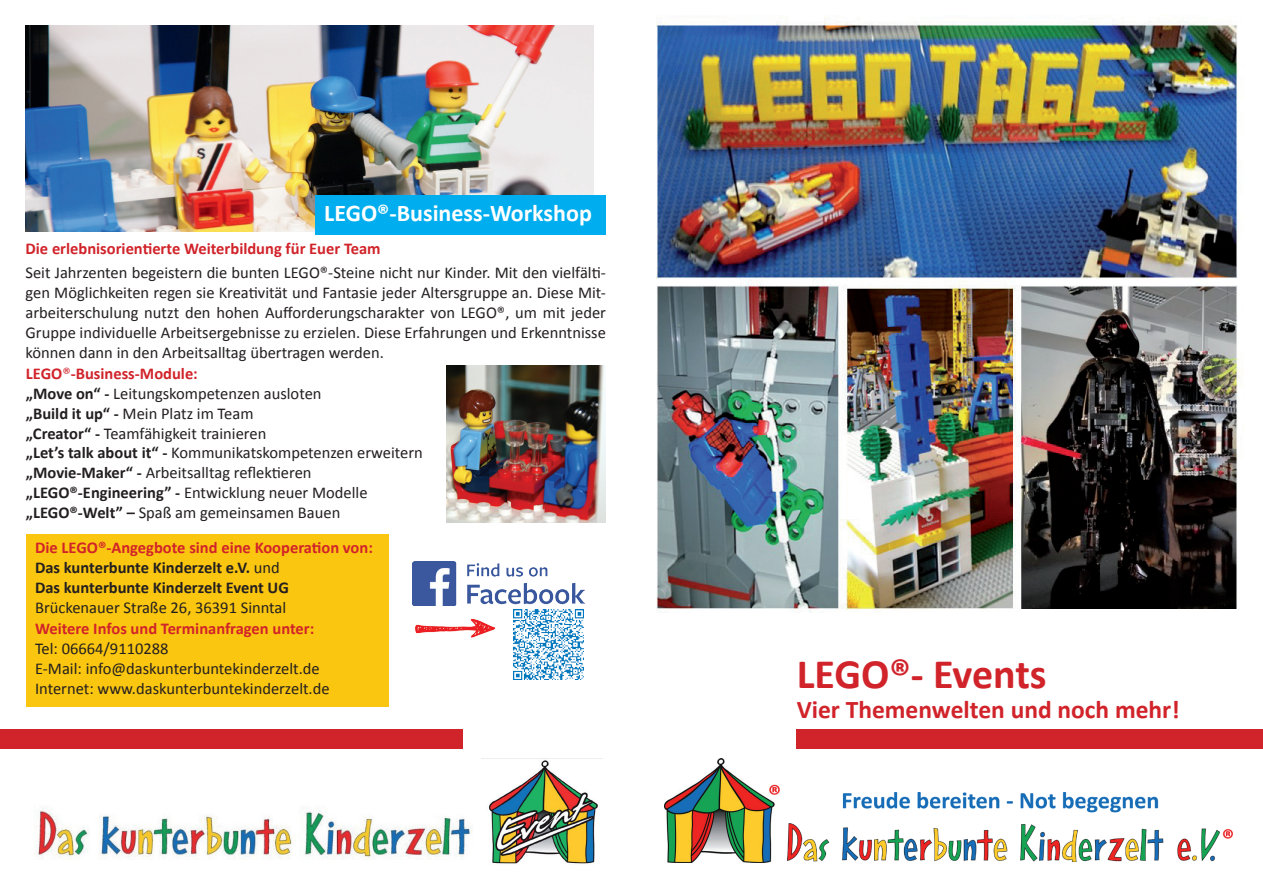
<style>
.page{position:relative;width:1263px;height:893px;background:#fff}
.page>*{position:absolute;margin:0;border:0;box-sizing:border-box;transform-origin:0 0}
.t1{font:700 42px "Calibri";letter-spacing:-.005em;color:#d1232a}
.t2{font:700 25.5px "Calibri";color:#d1232a}
.t3{font:700 24px "Calibri";color:#fff}
.t4{font:16.5px/19.8px "Calibri";color:#231f20}
.t5{font:700 16.5px/19.8px "Calibri";color:#231f20}
.t6{font:700 16.5px "Calibri";color:#d1232a}
.s1{font-weight:700;color:#d1232a}
.s2{color:#d1232a}
.s3{font-weight:700}
.s4{font-weight:400}
</style>
<div class="page">
<div style="left:26px;top:534px;width:362px;height:173px;background:#fbc60f"></div>
<img style="left:656px;top:17px;width:588px;height:596px">
<div style="left:797px;top:729px;width:466px;height:19px;background:#d1232a"></div>
<img style="left:788px;top:792px;width:445px;height:69px">
<img style="left:664px;top:758px;width:116px;height:104px">
<img style="left:481px;top:758px;width:121px;height:106px">
<img style="left:36px;top:807px;width:436px;height:53px">
<img style="left:26px;top:26px;width:568px;height:205px">
<div style="left:316px;top:195px;width:290px;height:39px;background:#00aeef"></div>
<img style="left:446px;top:366px;width:159px;height:156px">
<div style="left:0;top:729px;width:462px;height:19px;background:#d1232a"></div>
<img style="left:412px;top:561px;width:172px;height:44px">
<img style="left:415px;top:618px;width:81px;height:20px">
<img style="left:513px;top:610px;width:70px;height:70px">
<h3 class="t3" style="left:324px;top:196px;width:269px">LEGO®-Business-Workshop</h3>
<p class="t6" style="left:26px;top:237px;width:357px">Die erlebnisorientierte Weiterbildung für Euer Team</p>
<p class="t4" style="left:26px;top:263px;width:582px;text-align:justify">Seit Jahrzenten begeistern die bunten LEGO®-Steine nicht nur Kinder. Mit den vielfälti&shy;gen Möglichkeiten regen sie Kreativität und Fantasie jeder Altersgruppe an. Diese Mit&shy;arbeiterschulung nutzt den hohen Aufforderungscharakter von LEGO®, um mit jeder Gruppe individuelle Arbeitsergebnisse zu erzielen. Diese Erfahrungen und Erkenntnisse können dann in den Arbeitsalltag übertragen werden.</p>
<p class="t4" style="left:26px;top:363px;width:398px"><span class="s1">LEGO</span><span class="s2">®</span><span class="s1">-Business-Module:<br></span><span class="s3">„Move on“ -</span> Leitungskompetenzen ausloten<br><span class="s3">„Build it up“ -</span> Mein Platz im Team<br><span class="s3">„Creator“ -</span> Teamfähigkeit trainieren<br><span class="s3">„Let’s talk about it“ -</span> Kommunikatskompetenzen erweitern <span class="s3">„Movie-Maker“ -</span> Arbeitsalltag reflektieren <span class="s3">„LEGO®-Engineering” -</span> Entwicklung neuer Modelle <span class="s3">„LEGO®-Welt” –</span> Spaß am gemeinsamen Bauen</p>
<p class="t5" style="left:35px;top:537px;width:339px"><span class="s2">Die LEGO®-Angegbote sind eine Kooperation von:<br></span>Das kunterbunte Kinderzelt e.V. <span class="s4">und<br></span>Das kunterbunte Kinderzelt Event UG</p>
<p class="t4" style="left:35px;top:597px;width:253px">Brückenauer Straße 26, 36391 Sinntal</p>
<p class="t6" style="left:35px;top:616px;width:281px">Weitere Infos und Terminanfragen unter:</p>
<p class="t4" style="left:35px;top:639px;width:296px">Tel: 06664/9110288<br>E-Mail: info@daskunterbuntekinderzelt.de<br>Internet: www.daskunterbuntekinderzelt.de</p>
<h1 class="t1" style="left:797px;top:644px;width:251px">LEGO®- Events</h1>
<h2 class="t2" style="left:797px;top:692px;width:384px">Vier Themenwelten und noch mehr!</h2>
</div>
